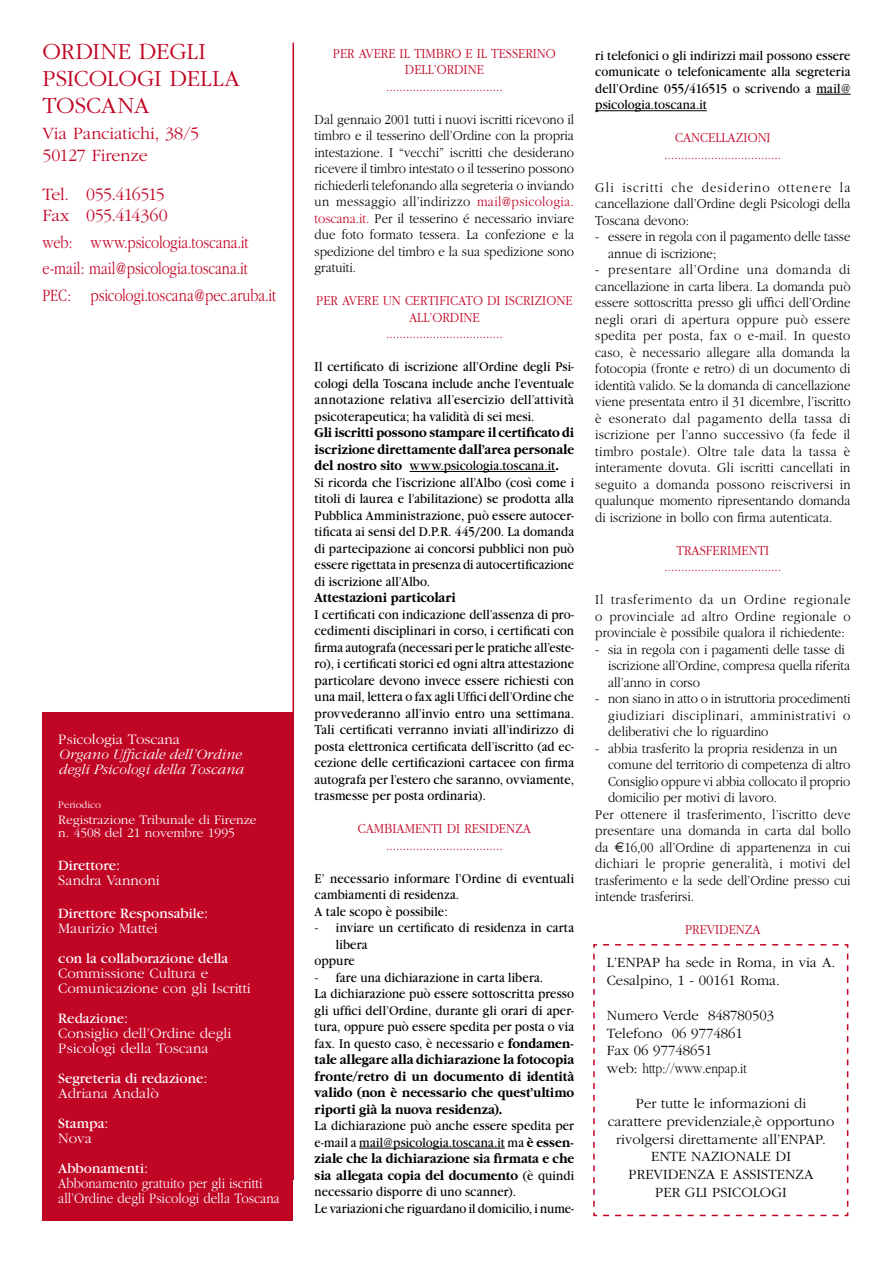
<style>
.page{position:relative;width:893px;height:1263px;background:#fff}
.page>*{position:absolute;margin:0;border:0;box-sizing:border-box;transform-origin:0 0}
.t1{font:300 24px/27px "Garamond";letter-spacing:-.005em;color:#c10525}
.t2{font:300 18px/26.5px "Garamond";letter-spacing:-.005em;color:#c10525;scale:.8 1}
.t3{font:300 18px/21.6px "Garamond";letter-spacing:-.005em;color:#c10525}
.t4{font:300 18px/21.6px "Garamond";letter-spacing:-.03em;color:#c10525}
.t5{font:300 15px/15px "Garamond";color:#fff}
.t6{font:15px "Garamond";color:#fff}
.t7{font:300 15px/15px "Garamond";color:#fff;scale:.87 1}
.t8{font:italic 300 15px/15px "Garamond";color:#fff}
.t9{font:300 14.7px/17.7px "Garamond";color:#000}
.t10{font:14.25px/16.5px "Garamond";letter-spacing:.01em;color:#000;scale:.9 1}
.t11{font:300 14.25px/16.5px "Garamond";color:#000;text-align:justify;scale:.9 1}
.t12{font:300 14.25px/16.5px "Garamond";color:#c10525;text-align:center;scale:.9 1}
.t13{font:300 14.25px "Garamond";letter-spacing:.02em;color:#000;scale:.9 1}
.t14{font:300 14.25px "Garamond";letter-spacing:.03em;color:#000;scale:.9 1}
.t15{font:700 14.25px "Garamond";letter-spacing:.01em;color:#000;scale:.9 1}
.t16{font:300 13.5px/13.5px "Garamond";color:#fff}
.t17{font:300 10.5px "Garamond";color:#fff}
.s1{color:#c10525}
.s2{font-weight:700}
.s3{font-weight:300}
.s4{font-family:"Euro Sans";font-weight:400}
</style>
<div class="page">
<hr style="left:292px;top:43px;width:2px;height:1137px;background:#c10525">
<div style="left:43px;top:712px;width:250px;height:508px;background:#c10525"></div>
<hr style="left:410px;top:471px;width:145px;height:1px;background:#000">
<hr style="left:359px;top:1148px;width:146px;height:1px;background:#000">
<hr style="left:816px;top:94px;width:34px;height:1px;background:#000">
<hr style="left:595px;top:110px;width:112px;height:1px;background:#000">
<svg style="left:593px;top:944px;width:256px;height:273px"></svg>
<h1 class="t1" style="left:43px;top:38px;width:199px">ORDINE DEGLI<br>PSICOLOGI DELLA<br>TOSCANA</h1>
<p class="t3" style="left:43px;top:123px;width:158px">Via Panciatichi, 38/5<br>50127 Firenze</p>
<p class="t4" style="left:43px;top:183px;width:127px">Tel. 055.416515<br>Fax 055.414360</p>
<p class="t2" style="left:43px;top:229px;width:293px">web: www.psicologia.toscana.it e-mail: mail@psicologia.toscana.it<br>PEC: psicologi.toscana@pec.aruba.it</p>
<p class="t5" style="left:58px;top:731px;width:123px">Psicologia Toscana</p>
<p class="t8" style="left:58px;top:746px;width:186px">Organo Ufficiale dell’Ordine degli Psicologi della Toscana</p>
<p class="t17" style="left:58px;top:799px;width:44px">Periodico</p>
<p class="t16" style="left:58px;top:813px;width:200px">Registrazione Tribunale di Firenze n. 4508 del 21 novembre 1995</p>
<p class="t6" style="left:58px;top:858px;width:63px">Direttore:</p>
<p class="t5" style="left:58px;top:873px;width:103px">Sandra Vannoni</p>
<p class="t6" style="left:58px;top:906px;width:151px">Direttore Responsabile:</p>
<p class="t5" style="left:58px;top:921px;width:101px">Maurizio Mattei</p>
<p class="t6" style="left:58px;top:951px;width:171px">con la collaborazione della</p>
<p class="t5" style="left:58px;top:966px;width:194px">Commissione Cultura e<br>Comunicazione con gli Iscritti</p>
<p class="t6" style="left:58px;top:1011px;width:71px">Redazione:</p>
<p class="t5" style="left:58px;top:1026px;width:175px">Consiglio dell’Ordine degli<br>Psicologi della Toscana</p>
<p class="t6" style="left:58px;top:1071px;width:151px">Segreteria di redazione:</p>
<p class="t5" style="left:58px;top:1086px;width:102px">Adriana Andalò</p>
<p class="t6" style="left:58px;top:1116px;width:52px">Stampa:</p>
<p class="t5" style="left:58px;top:1131px;width:35px">Nova</p>
<p class="t6" style="left:58px;top:1161px;width:91px">Abbonamenti:</p>
<p class="t7" style="left:58px;top:1176px;width:256px">Abbonamento gratuito per gli iscritti all’Ordine degli Psicologi della Toscana</p>
<p class="t12" style="left:333px;top:45px;width:249px">PER AVERE IL TIMBRO E IL TESSERINO<br>DELL’ORDINE<br>...................................</p>
<p class="t11" style="left:315px;top:111px;width:290px">Dal gennaio 2001 tutti i nuovi iscritti ricevono il timbro e il tesserino dell’Ordine con la propria intestazione. I “vecchi” iscritti che desiderano ricevere il timbro intestato o il tesserino possono richiederli telefonando alla segreteria o inviando un messaggio all’indirizzo <span class="s1">mail@psicologia. toscana.it.</span> Per il tesserino é necessario inviare due foto formato tessera. La confezione e la spedizione del timbro e la sua spedizione sono gratuiti.</p>
<p class="t12" style="left:316px;top:293px;width:286px">PER AVERE UN CERTIFICATO DI ISCRIZIONE<br>ALL’ORDINE<br>...................................</p>
<p class="t10" style="left:315px;top:359px;width:290px;text-align:justify">Il certificato di iscrizione all’Ordine degli Psi&shy;cologi della Toscana include anche l’eventuale annotazione relativa all’esercizio dell’attività psicoterapeutica; ha validità di sei mesi.</p>
<p class="t10" style="left:315px;top:425px;width:290px"><span class="s2">Gli iscritti possono stampare il certificato di iscrizione direttamente dall’area personale del nostro sito</span> www.psicologia.toscana.it<span class="s2">.<br></span>Si ricorda che l’iscrizione all’Albo (così come i titoli di laurea e l’abilitazione) se prodotta alla Pubblica Amministrazione, può essere autocer&shy;tificata ai sensi del D.P.R. 445/200. La domanda di partecipazione ai concorsi pubblici non può essere rigettata in presenza di autocertificazione di iscrizione all’Albo.</p>
<p class="t15" style="left:315px;top:590px;width:158px">Attestazioni particolari</p>
<p class="t10" style="left:315px;top:606px;width:290px;text-align:justify">I certificati con indicazione dell’assenza di pro&shy;cedimenti disciplinari in corso, i certificati con firma autografa (necessari per le pratiche all’este&shy;ro), i certificati storici ed ogni altra attestazione particolare devono invece essere richiesti con una mail, lettera o fax agli Uffici dell’Ordine che provvederanno all’invio entro una settimana.<br>Tali certificati verranno inviati all’indirizzo di posta elettronica certificata dell’iscritto (ad ec&shy;cezione delle certificazioni cartacee con firma autografa per l’estero che saranno, ovviamente, trasmesse per posta ordinaria).</p>
<p class="t12" style="left:358px;top:821px;width:194px">CAMBIAMENTI DI RESIDENZA ...................................</p>
<p class="t10" style="left:315px;top:870px;width:290px">E’ necessario informare l’Ordine di eventuali cambiamenti di residenza.<br>A tale scopo è possibile:</p>
<p class="t10" style="left:315px;top:920px;width:290px"><span class="s3">-</span> inviare un certificato di residenza in carta</p>
<p class="t10" style="left:336px;top:936px;width:37px">libera</p>
<p class="t10" style="left:315px;top:953px;width:46px">oppure</p>
<p class="t10" style="left:315px;top:969px;width:290px"><span class="s3">-</span> fare una dichiarazione in carta libera.<br>La dichiarazione può essere sottoscritta presso gli uffici dell’Ordine, durante gli orari di aper&shy;tura, oppure può essere spedita per posta o via fax. In questo caso, è necessario e <span class="s2">fondamen&shy;tale allegare alla dichiarazione la fotocopia fronte/retro di un documento di identità valido (non è necessario che quest’ultimo riporti già la nuova residenza).</span></p>
<p class="t10" style="left:315px;top:1118px;width:290px">La dichiarazione può anche essere spedita per e-mail a mail@psicologia.toscana.it ma <span class="s2">è essen&shy;ziale che la dichiarazione sia firmata e che sia allegata copia del documento</span> (è quindi necessario disporre di uno scanner).<br>Le variazioni che riguardano il domicilio, i nume-</p>
<p class="t10" style="left:595px;top:47px;width:285px;text-align:justify">ri telefonici o gli indirizzi mail possono essere comunicate o telefonicamente alla segreteria dell’Ordine 055/416515 o scrivendo a mail@ psicologia.toscana.it</p>
<p class="t12" style="left:664px;top:130px;width:131px">CANCELLAZIONI ...................................</p>
<p class="t11" style="left:595px;top:179px;width:285px">Gli iscritti che desiderino ottenere la cancellazione dall’Ordine degli Psicologi della Toscana devono:</p>
<p class="t11" style="left:608px;top:229px;width:271px;text-indent:-13px">- essere in regola con il pagamento delle tasse annue di iscrizione;</p>
<p class="t11" style="left:595px;top:262px;width:285px">- presentare all’Ordine una domanda di cancellazione in carta libera. La domanda può essere sottoscritta presso gli uffici dell’Ordine negli orari di apertura oppure può essere spedita per posta, fax o e-mail. In questo caso, è necessario allegare alla domanda la fotocopia (fronte e retro) di un documento di identità valido. Se la domanda di cancellazione viene presentata entro il 31 dicembre, l’iscritto è esonerato dal pagamento della tassa di iscrizione per l’anno successivo (fa fede il timbro postale). Oltre tale data la tassa è interamente dovuta. Gli iscritti cancellati in seguito a domanda possono reiscriversi in qualunque momento ripresentando domanda di iscrizione in bollo con firma autenticata.</p>
<p class="t12" style="left:664px;top:542px;width:131px">TRASFERIMENTI ...................................</p>
<p class="t11" style="left:595px;top:592px;width:285px">Il trasferimento da un Ordine regionale o provinciale ad altro Ordine regionale o provinciale è possibile qualora il richiedente:</p>
<p class="t11" style="left:608px;top:641px;width:271px;text-align:left;text-indent:-13px">- sia in regola con i pagamenti delle tasse di iscrizione all’Ordine, compresa quella riferita all’anno in corso</p>
<p class="t11" style="left:608px;top:691px;width:271px;text-indent:-13px">- non siano in atto o in istruttoria procedimenti giudiziari disciplinari, amministrativi o deliberativi che lo riguardino</p>
<p class="t11" style="left:595px;top:740px;width:271px">- abbia trasferito la propria residenza in un</p>
<p class="t11" style="left:608px;top:757px;width:271px">comune del territorio di competenza di altro</p>
<p class="t11" style="left:608px;top:773px;width:271px">Consiglio oppure vi abbia collocato il proprio</p>
<p class="t11" style="left:608px;top:790px;width:189px">domicilio per motivi di lavoro.</p>
<p class="t13" style="left:595px;top:807px;width:285px">Per ottenere il trasferimento, l’iscritto deve</p>
<p class="t11" style="left:595px;top:823px;width:285px">presentare una domanda in carta dal bollo</p>
<p class="t11" style="left:595px;top:839px;width:285px">da <span class="s4">-</span>16,00 all’Ordine di appartenenza in cui</p>
<p class="t14" style="left:595px;top:856px;width:285px">dichiari le proprie generalità, i motivi del</p>
<p class="t11" style="left:595px;top:872px;width:285px">trasferimento e la sede dell’Ordine presso cui</p>
<p class="t11" style="left:595px;top:889px;width:111px">intende trasferirsi.</p>
<p class="t12" style="left:685px;top:922px;width:86px">PREVIDENZA</p>
<p class="t9" style="left:607px;top:954px;width:230px">L’ENPAP ha sede in Roma, in via A.<br>Cesalpino, 1 - 00161 Roma.</p>
<p class="t9" style="left:607px;top:1007px;width:169px">Numero Verde 848780503<br>Telefono 06 9774861<br>Fax 06 97748651<br>web: http://www.enpap.it</p>
<p class="t9" style="left:608px;top:1095px;width:228px;text-align:center">Per tutte le informazioni di carattere previdenziale,è opportuno rivolgersi direttamente all’ENPAP.<br>ENTE NAZIONALE DI<br>PREVIDENZA E ASSISTENZA<br>PER GLI PSICOLOGI</p>
</div>
